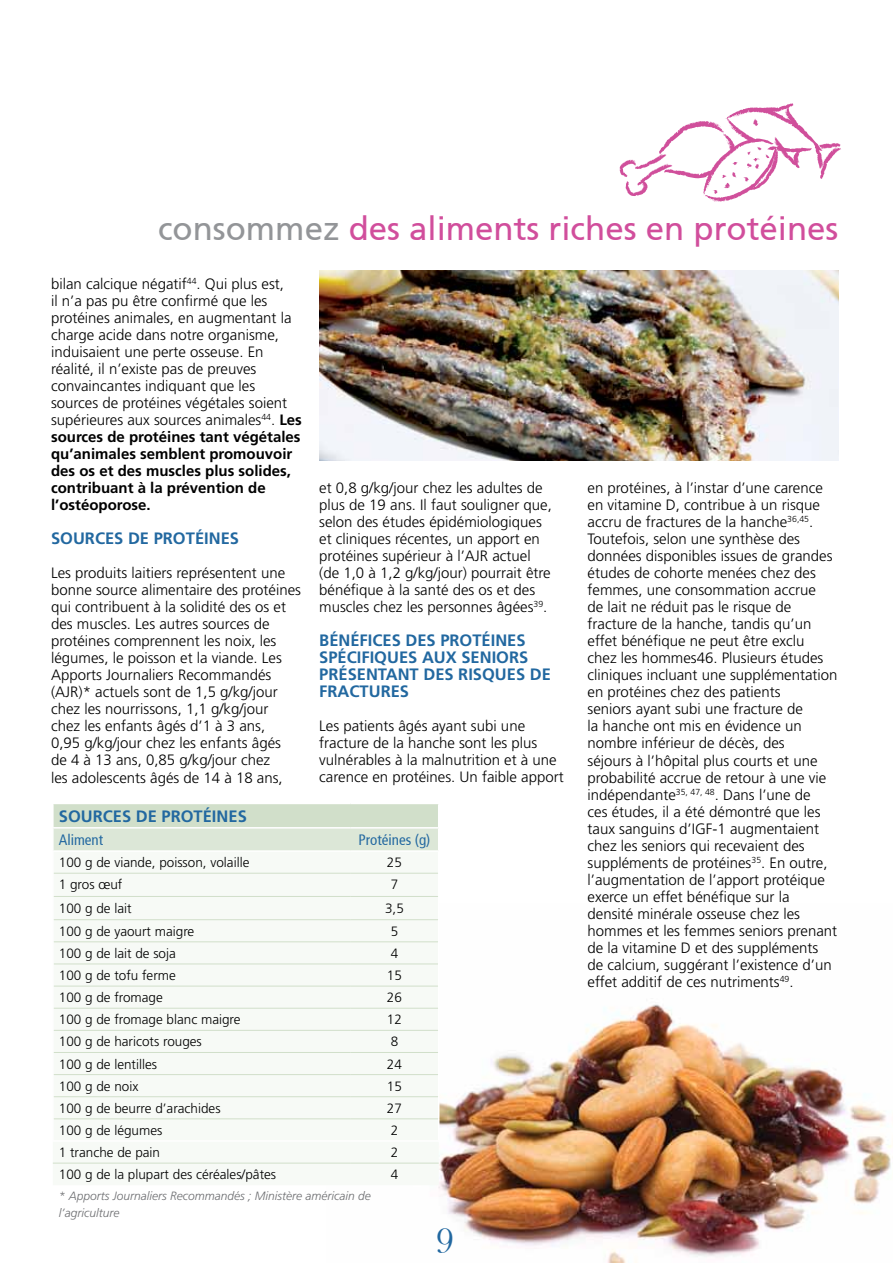
<style>
.page{position:relative;width:893px;height:1263px;background:#fff}
.page>*{position:absolute;margin:0;border:0;box-sizing:border-box;transform-origin:0 0}
.t1{font:36px "Bask Old Face";color:#2268a0}
.t2{font:33px "Frutiger CE";color:#d14e9c}
.t3{font:700 16.5px/17px "Frutiger LT Std";color:#2268a0}
.t4{font:300 15px/17px "Frutiger LT Std";color:#000}
.t5{font:condensed 15px "Frutiger";color:#2268a0}
.t6{font:300 13.5px "Frutiger LT Std";color:#000}
.t7{font:italic 300 12px/16.5px "Frutiger LT Std";color:#6d6e71}
.s1{color:#939598}
.s2{font-weight:700}
</style>
<div class="page">
<img style="left:438px;top:1004px;width:454px;height:259px">
<hr style="left:53px;top:1163px;width:297px;height:1px;background:#d1dfca">
<hr style="left:350px;top:1163px;width:89px;height:1px;background:#d1dfca">
<svg style="left:53px;top:804px;width:386px;height:336px"></svg>
<hr style="left:350px;top:1140px;width:89px;height:2px;background:#fff">
<img style="left:319px;top:270px;width:520px;height:190px">
<svg style="left:619px;top:103px;width:222px;height:99px"></svg>
<h2 class="t2" style="left:158px;top:209px;width:682px"><span class="s1">consommez</span> des aliments riches en protéines</h2>
<p class="t4" style="left:51px;top:276px;width:252px">bilan calcique négatif<sup>44</sup>. Qui plus est,<br>il n’a pas pu être confirmé que les protéines animales, en augmentant la charge acide dans notre organisme, induisaient une perte osseuse. En réalité, il n’existe pas de preuves convaincantes indiquant que les sources de protéines végétales soient supérieures aux sources animales<sup>44</sup>. <span class="s2">Les sources de protéines tant végétales qu’animales semblent promouvoir des os et des muscles plus solides, contribuant à la prévention de l’ostéoporose.</span></p>
<p class="t3" style="left:51px;top:530px;width:189px">SOURCES DE PROTÉINES</p>
<p class="t4" style="left:51px;top:565px;width:252px">Les produits laitiers représentent une bonne source alimentaire des protéines qui contribuent à la solidité des os et des muscles. Les autres sources de protéines comprennent les noix, les légumes, le poisson et la viande. Les Apports Journaliers Recommandés (AJR)* actuels sont de 1,5 g/kg/jour chez les nourrissons, 1,1 g/kg/jour chez les enfants âgés d’1 à 3 ans,<br>0,95 g/kg/jour chez les enfants âgés<br>de 4 à 13 ans, 0,85 g/kg/jour chez<br>les adolescents âgés de 14 à 18 ans,</p>
<p class="t4" style="left:319px;top:480px;width:234px">et 0,8 g/kg/jour chez les adultes de plus de 19 ans. Il faut souligner que, selon des études épidémiologiques et cliniques récentes, un apport en protéines supérieur à l’AJR actuel (de 1,0 à 1,2 g/kg/jour) pourrait être bénéfique à la santé des os et des muscles chez les personnes âgées<sup>39</sup>.</p>
<p class="t3" style="left:319px;top:632px;width:233px">BÉNÉFICES DES PROTÉINES<br>SPÉCIFIQUES AUX SENIORS<br>PRÉSENTANT DES RISQUES DE<br>FRACTURES</p>
<p class="t4" style="left:319px;top:718px;width:246px">Les patients âgés ayant subi une fracture de la hanche sont les plus vulnérables à la malnutrition et à une carence en protéines. Un faible apport</p>
<p class="t3" style="left:59px;top:808px;width:189px">SOURCES DE PROTÉINES</p>
<p class="t5" style="left:59px;top:831px;width:46px">Aliment</p>
<p class="t5" style="left:358px;top:831px;width:73px">Protéines (g)</p>
<p class="t6" style="left:59px;top:855px;width:192px">100 g de viande, poisson, volaille</p>
<p class="t6" style="left:387px;top:855px;width:17px">25</p>
<p class="t6" style="left:59px;top:877px;width:65px">1 gros œuf</p>
<p class="t6" style="left:391px;top:877px;width:9px">7</p>
<p class="t6" style="left:59px;top:900px;width:74px">100 g de lait</p>
<p class="t6" style="left:385px;top:900px;width:20px">3,5</p>
<p class="t6" style="left:59px;top:923px;width:137px">100 g de yaourt maigre</p>
<p class="t6" style="left:391px;top:923px;width:9px">5</p>
<p class="t6" style="left:59px;top:946px;width:119px">100 g de lait de soja</p>
<p class="t6" style="left:391px;top:946px;width:9px">4</p>
<p class="t6" style="left:59px;top:968px;width:119px">100 g de tofu ferme</p>
<p class="t6" style="left:387px;top:968px;width:17px">15</p>
<p class="t6" style="left:59px;top:990px;width:106px">100 g de fromage</p>
<p class="t6" style="left:387px;top:990px;width:17px">26</p>
<p class="t6" style="left:59px;top:1012px;width:183px">100 g de fromage blanc maigre</p>
<p class="t6" style="left:387px;top:1012px;width:17px">12</p>
<p class="t6" style="left:59px;top:1034px;width:145px">100 g de haricots rouges</p>
<p class="t6" style="left:391px;top:1034px;width:9px">8</p>
<p class="t6" style="left:59px;top:1056px;width:100px">100 g de lentilles</p>
<p class="t6" style="left:387px;top:1056px;width:17px">24</p>
<p class="t6" style="left:59px;top:1078px;width:81px">100 g de noix</p>
<p class="t6" style="left:387px;top:1078px;width:17px">15</p>
<p class="t6" style="left:59px;top:1100px;width:163px">100 g de beurre d’arachides</p>
<p class="t6" style="left:387px;top:1100px;width:17px">27</p>
<p class="t6" style="left:59px;top:1123px;width:105px">100 g de légumes</p>
<p class="t6" style="left:391px;top:1123px;width:9px">2</p>
<p class="t6" style="left:59px;top:1145px;width:103px">1 tranche de pain</p>
<p class="t6" style="left:391px;top:1145px;width:9px">2</p>
<p class="t6" style="left:59px;top:1167px;width:219px">100 g de la plupart des céréales/pâtes</p>
<p class="t6" style="left:391px;top:1167px;width:9px">4</p>
<p class="t7" style="left:59px;top:1188px;width:314px">* Apports Journaliers Recommandés ; Ministère américain de l’agriculture</p>
<h1 class="t1" style="left:436px;top:1222px;width:19px">9</h1>
<p class="t4" style="left:587px;top:480px;width:252px">en protéines, à l’instar d’une carence en vitamine D, contribue à un risque accru de fractures de la hanche<sup>36,45</sup>.<br>Toutefois, selon une synthèse des données disponibles issues de grandes études de cohorte menées chez des femmes, une consommation accrue<br>de lait ne réduit pas le risque de fracture de la hanche, tandis qu’un effet bénéfique ne peut être exclu<br>chez les hommes46. Plusieurs études cliniques incluant une supplémentation en protéines chez des patients<br>seniors ayant subi une fracture de<br>la hanche ont mis en évidence un nombre inférieur de décès, des<br>séjours à l’hôpital plus courts et une probabilité accrue de retour à une vie indépendante<sup>35,</sup> <sup>47,</sup> <sup>48</sup>. Dans l’une de<br>ces études, il a été démontré que les taux sanguins d’IGF-1 augmentaient chez les seniors qui recevaient des suppléments de protéines<sup>35</sup>. En outre, l’augmentation de l’apport protéique exerce un effet bénéfique sur la densité minérale osseuse chez les hommes et les femmes seniors prenant de la vitamine D et des suppléments de calcium, suggérant l’existence d’un effet additif de ces nutriments<sup>49</sup>.</p>
</div>
